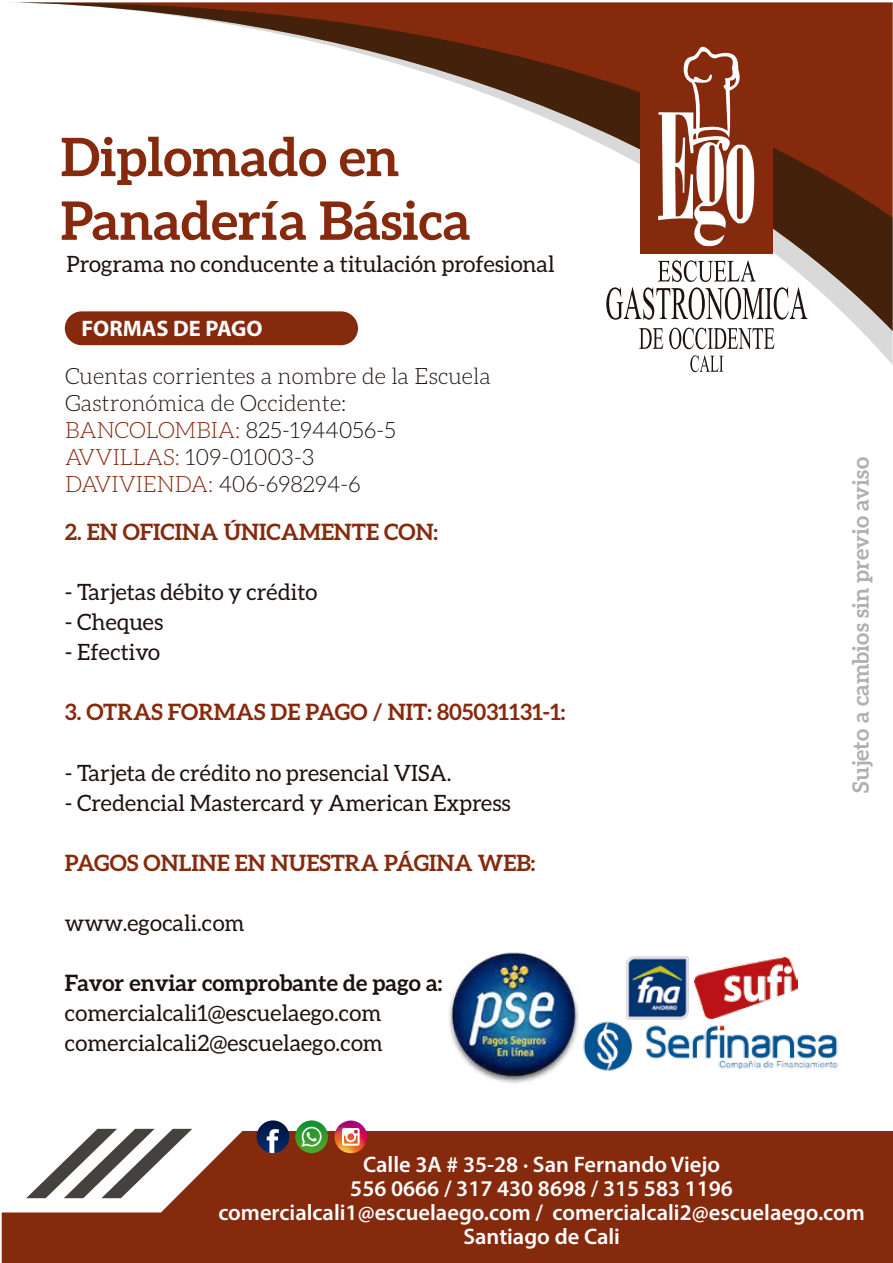
<style>
.page{position:relative;width:893px;height:1263px;background:#fff}
.page>*{position:absolute;margin:0;border:0;box-sizing:border-box;transform-origin:0 0}
.t1{font:700 53.1px/63.6px "Aleo";color:#862a0e}
.t2{font:22.5px/30px "Aleo";color:#1e120d}
.t3{font:600 22.5px/24px "Myriad Pro";color:#fff;text-align:center}
.t4{font:300 22.5px/27px "Aleo";color:#1e120d}
.t5{font:700 22.5px "Aleo";color:#862a0e}
.t6{font:700 22.5px "Aleo";color:#1e120d}
.t7{font:700 22.5px "Aleo";color:#b0afb5}
.t8{font:700 22.5px "Myriad Pro";color:#fff}
.s1{color:#862a0e}
</style>
<div class="page">
<svg style="left:10px;top:2px;width:883px;height:329px"></svg>
<div style="left:2px;top:1131px;width:891px;height:132px;background:#862a0e"></div>
<svg style="left:26px;top:1129px;width:166px;height:69px"></svg>
<div style="left:641px;top:35px;width:132px;height:219px;background:#862a0e"></div>
<svg style="left:658px;top:46px;width:96px;height:201px"></svg>
<svg style="left:639px;top:328px;width:135px;height:21px"></svg>
<svg style="left:606px;top:260px;width:201px;height:60px"></svg>
<svg style="left:690px;top:355px;width:33px;height:17px"></svg>
<svg style="left:257px;top:1120px;width:32px;height:33px"></svg>
<svg style="left:295px;top:1120px;width:33px;height:33px"></svg>
<svg style="left:300px;top:1127px;width:23px;height:20px"></svg>
<svg style="left:334px;top:1120px;width:33px;height:33px"></svg>
<svg style="left:342px;top:1128px;width:18px;height:18px"></svg>
<div style="left:65px;top:311px;width:293px;height:34px;background:#862a0e;border-radius:17px"></div>
<img style="left:449px;top:952px;width:130px;height:131px">
<img style="left:577px;top:1016px;width:261px;height:60px">
<img style="left:623px;top:956px;width:69px;height:66px">
<img style="left:695px;top:957px;width:103px;height:61px">
<h1 class="t1" style="left:61px;top:124px;width:411px">Diplomado en<br>Panadería Básica</h1>
<p class="t2" style="left:67px;top:249px;width:490px">Programa no conducente a titulación profesional</p>
<p class="t8" style="left:81px;top:314px;width:183px">FORMAS DE PAGO</p>
<p class="t4" style="left:65px;top:362px;width:427px">Cuentas corrientes a nombre de la Escuela<br>Gastronómica de Occidente:<br><span class="s1">BANCOLOMBIA:</span> 825-1944056-5<br><span class="s1">AVVILLAS:</span> 109-01003-3<br><span class="s1">DAVIVIENDA:</span> 406-698294-6</p>
<p class="t5" style="left:65px;top:519px;width:375px">2. EN OFICINA ÚNICAMENTE CON:</p>
<p class="t2" style="left:65px;top:577px;width:254px">- Tarjetas débito y crédito</p>
<p class="t2" style="left:65px;top:607px;width:100px">- Cheques</p>
<p class="t2" style="left:65px;top:637px;width:97px">- Efectivo</p>
<p class="t5" style="left:65px;top:699px;width:502px">3. OTRAS FORMAS DE PAGO / NIT: 805031131-1:</p>
<p class="t2" style="left:65px;top:757px;width:388px">- Tarjeta de crédito no presencial VISA.</p>
<p class="t2" style="left:65px;top:787px;width:447px">- Credencial Mastercard y American Express</p>
<p class="t5" style="left:65px;top:849px;width:472px">PAGOS ONLINE EN NUESTRA PÁGINA WEB:</p>
<p class="t2" style="left:65px;top:907px;width:181px">www.egocali.com</p>
<p class="t6" style="left:65px;top:969px;width:379px">Favor enviar comprobante de pago a:</p>
<p class="t2" style="left:65px;top:997px;width:320px">comercialcali1@escuelaego.com comercialcali2@escuelaego.com</p>
<p class="t7" style="left:848px;top:793px;width:337px;rotate:-90deg">Sujeto a cambios sin previo aviso</p>
<p class="t3" style="left:218px;top:1152px;width:648px">Calle 3A # 35-28 · San Fernando Viejo<br>556 0666 / 317 430 8698 / 315 583 1196 comercialcali1@escuelaego.com / comercialcali2@escuelaego.com Santiago de Cali</p>
</div>
